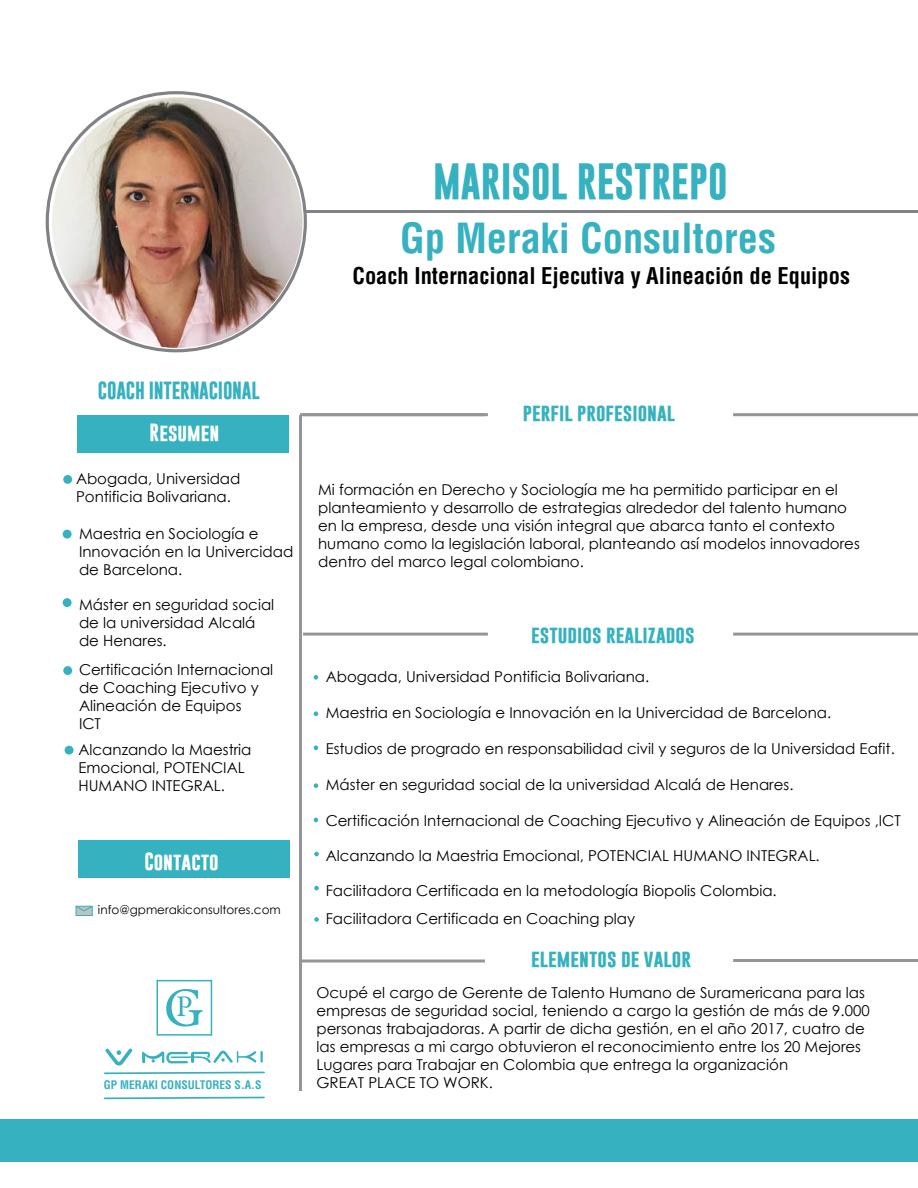
<style>
.page{position:relative;width:918px;height:1188px;background:#fff}
.page>*{position:absolute;margin:0;border:0;box-sizing:border-box;transform-origin:0 0}
.t1{font:700 condensed 40.5px "Helvetica LT Std";color:#35b1bf}
.t2{font:700 36.9px "Gobold";color:#35b1bf}
.t3{font:700 condensed 22.5px "Helvetica LT Std";color:#000}
.t4{font:700 18px "Gobold";color:#35b1bf}
.t5{font:700 18px "Gobold";color:#fff}
.t6{font:15px/18px "Century Gothic";color:#000}
.t7{font:12px "Century Gothic";color:#000}
.t8{font:700 condensed 11.55px "Helvetica LT Std";color:#35b1bf}
</style>
<div class="page">
<img style="left:52px;top:97px;width:251px;height:251px;border-radius:125px">
<hr style="left:299px;top:415px;width:2px;height:675px;background:#939598">
<hr style="left:307px;top:210px;width:611px;height:3px;background:#808285">
<div style="left:77px;top:415px;width:212px;height:38px;background:#35b1bf"></div>
<div style="left:78px;top:840px;width:212px;height:38px;background:#35b1bf"></div>
<div style="left:0;top:1119px;width:918px;height:43px;background:#35b1bf"></div>
<hr style="left:300px;top:413px;width:185px;height:3px;background:#939598">
<hr style="left:303px;top:413px;width:185px;height:3px;background:#939598">
<hr style="left:733px;top:413px;width:185px;height:3px;background:#939598">
<hr style="left:303px;top:633px;width:185px;height:3px;background:#939598">
<hr style="left:733px;top:633px;width:185px;height:3px;background:#939598">
<hr style="left:300px;top:960px;width:185px;height:3px;background:#939598">
<hr style="left:733px;top:959px;width:185px;height:3px;background:#939598">
<svg style="left:314px;top:886px;width:5px;height:4px"></svg>
<svg style="left:314px;top:917px;width:5px;height:5px"></svg>
<svg style="left:314px;top:783px;width:4px;height:5px"></svg>
<svg style="left:314px;top:818px;width:4px;height:4px"></svg>
<svg style="left:314px;top:852px;width:5px;height:4px"></svg>
<svg style="left:314px;top:745px;width:4px;height:5px"></svg>
<svg style="left:314px;top:711px;width:4px;height:5px"></svg>
<svg style="left:314px;top:675px;width:4px;height:5px"></svg>
<div style="left:63px;top:530px;width:9px;height:9px;background:#35b1bf;border-radius:50%"></div>
<div style="left:63px;top:598px;width:9px;height:9px;background:#35b1bf;border-radius:50%"></div>
<div style="left:63px;top:666px;width:9px;height:9px;background:#35b1bf;border-radius:50%"></div>
<div style="left:65px;top:746px;width:9px;height:9px;background:#35b1bf;border-radius:50%"></div>
<div style="left:63px;top:475px;width:9px;height:9px;background:#35b1bf;border-radius:50%"></div>
<svg style="left:166px;top:989px;width:36px;height:38px"></svg>
<div style="left:156px;top:980px;width:56px;height:56px;border:2px solid #35b1bf"></div>
<svg style="left:105px;top:1049px;width:27px;height:17px"></svg>
<svg style="left:142px;top:1051px;width:121px;height:12px"></svg>
<svg style="left:104px;top:1072px;width:161px;height:2px"></svg>
<svg style="left:104px;top:1097px;width:161px;height:2px"></svg>
<div style="left:76px;top:906px;width:17px;height:10px;background:#c1c1c1;border:1px solid #34b1bf"></div>
<svg style="left:75px;top:905px;width:18px;height:7px"></svg>
<h2 class="t2" style="left:433px;top:158px;width:296px">MARISOL RESTREPO</h2>
<h1 class="t1" style="left:400px;top:213px;width:377px">Gp Meraki Consultores</h1>
<h3 class="t3" style="left:353px;top:262px;width:499px">Coach Internacional Ejecutiva y Alineación de Equipos</h3>
<p class="t4" style="left:98px;top:379px;width:163px">COACH INTERNACIONAL</p>
<p class="t5" style="left:150px;top:421px;width:71px">Resumen</p>
<p class="t6" style="left:76px;top:469px;width:166px">Abogada, Universidad<br>Pontificia Bolivariana.</p>
<p class="t6" style="left:79px;top:524px;width:216px">Maestria en Sociología e<br>Innovación en la Univercidad de Barcelona.</p>
<p class="t6" style="left:79px;top:595px;width:197px">Máster en seguridad social de la universidad Alcalá de Henares.</p>
<p class="t6" style="left:79px;top:660px;width:196px">Certificación Internacional de Coaching Ejecutivo y<br>Alineación de Equipos<br>ICT</p>
<p class="t6" style="left:79px;top:740px;width:175px">Alcanzando la Maestria<br>Emocional, POTENCIAL<br>HUMANO INTEGRAL.</p>
<p class="t5" style="left:144px;top:849px;width:76px">Contacto</p>
<p class="t7" style="left:98px;top:901px;width:184px">info@gpmerakiconsultores.com</p>
<p class="t8" style="left:104px;top:1078px;width:159px">GP MERAKI CONSULTORES S.A.S</p>
<p class="t4" style="left:523px;top:401px;width:154px">perfil profesional</p>
<p class="t6" style="left:318px;top:480px;width:543px">Mi formación en Derecho y Sociología me ha permitido participar en el planteamiento y desarrollo de estrategias alrededor del talento humano en la empresa, desde una visión integral que abarca tanto el contexto humano como la legislación laboral, planteando así modelos innovadores dentro del marco legal colombiano.</p>
<p class="t4" style="left:531px;top:623px;width:165px">estudios realizados</p>
<p class="t6" style="left:326px;top:667px;width:325px">Abogada, Universidad Pontificia Bolivariana.</p>
<p class="t6" style="left:326px;top:703px;width:507px">Maestria en Sociología e Innovación en la Univercidad de Barcelona.</p>
<p class="t6" style="left:326px;top:739px;width:571px">Estudios de progrado en responsabilidad civil y seguros de la Universidad Eafit.</p>
<p class="t6" style="left:326px;top:775px;width:469px">Máster en seguridad social de la universidad Alcalá de Henares.</p>
<p class="t6" style="left:326px;top:811px;width:577px">Certificación Internacional de Coaching Ejecutivo y Alineación de Equipos ,ICT</p>
<p class="t6" style="left:326px;top:846px;width:496px">Alcanzando la Maestria Emocional, POTENCIAL HUMANO INTEGRAL.</p>
<p class="t6" style="left:326px;top:876px;width:453px;line-height:28.5px">Facilitadora Certificada en la metodología Biopolis Colombia.<br>Facilitadora Certificada en Coaching play</p>
<p class="t4" style="left:531px;top:947px;width:161px">elementos de valor</p>
<p class="t6" style="left:317px;top:983px;width:555px">Ocupé el cargo de Gerente de Talento Humano de Suramericana para las empresas de seguridad social, teniendo a cargo la gestión de más de 9.000 personas trabajadoras. A partir de dicha gestión, en el año 2017, cuatro de las empresas a mi cargo obtuvieron el reconocimiento entre los 20 Mejores Lugares para Trabajar en Colombia que entrega la organización<br>GREAT PLACE TO WORK.</p>
</div>
